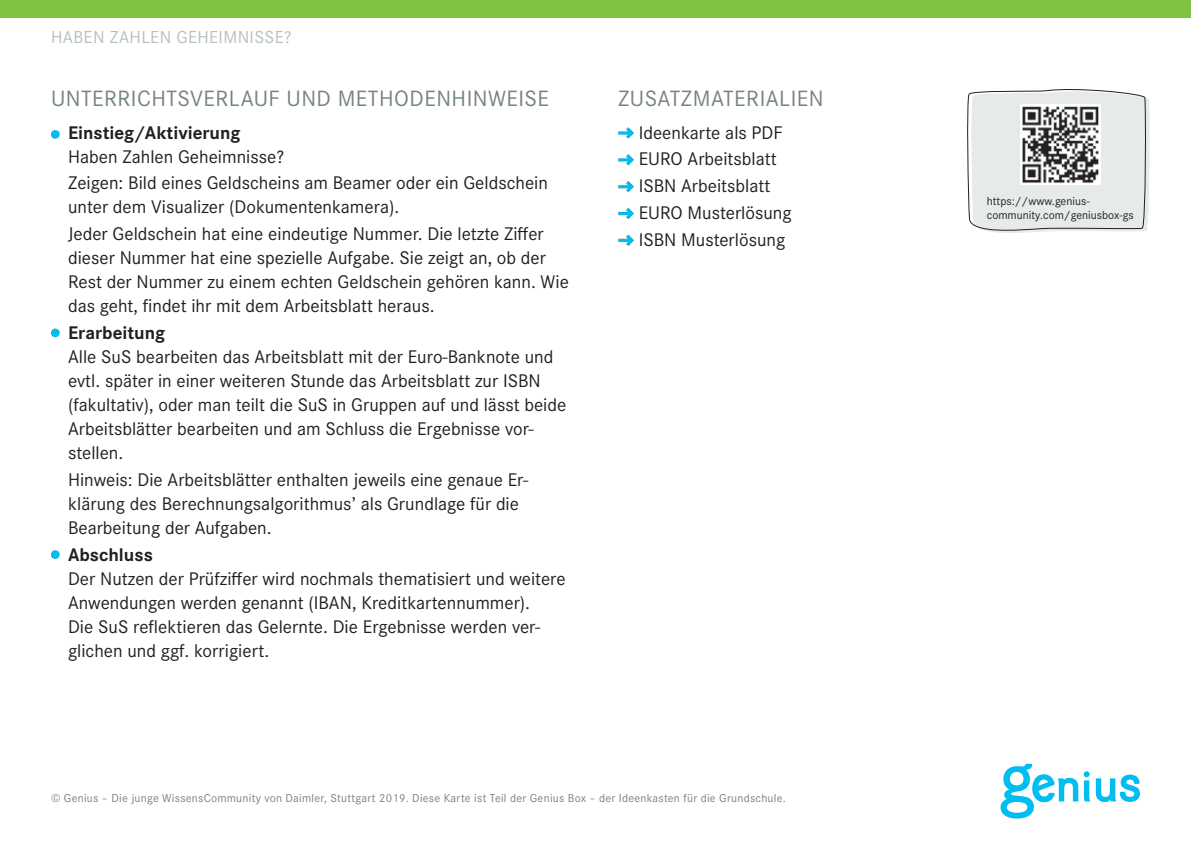
<style>
.page{position:relative;width:1191px;height:842px;background:#fff}
.page>*{position:absolute;margin:0;border:0;box-sizing:border-box;transform-origin:0 0}
.t1{font:23px "Daimler CS Pro";letter-spacing:.02em;color:#778383}
.t2{font:19px/24px "Daimler CS Pro";color:#231f20}
.t3{font:700 19px "Daimler CS Pro";color:#231f20}
.t4{font:18px "Daimler CS Pro";letter-spacing:.02em;color:#b7bfbf}
.t5{font:12px "Daimler CS Pro";letter-spacing:.02em;color:#778383}
.t6{font:12px/14px "Daimler CS Pro";color:#231f20}
</style>
<div class="page">
<div style="left:0;top:0;width:1191px;height:17px;background:#7fc241"></div>
<svg style="left:1000px;top:764px;width:140px;height:54px"></svg>
<svg style="left:51px;top:130px;width:9px;height:9px"></svg>
<svg style="left:51px;top:328px;width:9px;height:9px"></svg>
<svg style="left:51px;top:550px;width:9px;height:9px"></svg>
<svg style="left:618px;top:127px;width:16px;height:12px"></svg>
<svg style="left:618px;top:154px;width:16px;height:11px"></svg>
<svg style="left:618px;top:181px;width:16px;height:11px"></svg>
<svg style="left:618px;top:208px;width:16px;height:11px"></svg>
<svg style="left:618px;top:235px;width:16px;height:11px"></svg>
<svg style="left:967px;top:89px;width:183px;height:144px;background:#d0d2d2"></svg>
<p class="t4" style="left:51px;top:24px;width:242px">HABEN ZAHLEN GEHEIMNISSE?</p>
<p class="t1" style="left:51px;top:82px;width:499px">UNTERRICHTSVERLAUF UND METHODENHINWEISE</p>
<p class="t3" style="left:68px;top:117px;width:174px">Einstieg/Aktivierung</p>
<p class="t2" style="left:68px;top:142px;width:481px;line-height:26.8px">Haben Zahlen Geheimnisse?<br>Zeigen: Bild eines Geldscheins am Beamer oder ein Geldschein</p>
<p class="t2" style="left:68px;top:192px;width:477px;line-height:26.8px">unter dem Visualizer (Dokumentenkamera).<br>Jeder Geldschein hat eine eindeutige Nummer. Die letzte Ziffer</p>
<p class="t2" style="left:68px;top:245px;width:502px">dieser Nummer hat eine spezielle Aufgabe. Sie zeigt an, ob der<br>Rest der Nummer zu einem echten Geldschein gehören kann. Wie das geht, findet ihr mit dem Arbeitsblatt heraus.</p>
<p class="t3" style="left:68px;top:318px;width:99px">Erarbeitung</p>
<p class="t2" style="left:68px;top:343px;width:500px">Alle SuS bearbeiten das Arbeitsblatt mit der Euro-Banknote und evtl. später in einer weiteren Stunde das Arbeitsblatt zur ISBN (fakultativ), oder man teilt die SuS in Gruppen auf und lässt beide Arbeitsblätter bearbeiten und am Schluss die Ergebnisse vor&shy;stellen.</p>
<p class="t2" style="left:68px;top:466px;width:462px">Hinweis: Die Arbeitsblätter enthalten jeweils eine genaue Er&shy;klärung des Berechnungsalgorithmus’ als Grundlage für die<br>Bearbeitung der Aufgaben.</p>
<p class="t3" style="left:68px;top:540px;width:86px">Abschluss</p>
<p class="t2" style="left:68px;top:565px;width:499px">Der Nutzen der Prüfziffer wird nochmals thematisiert und weitere Anwendungen werden genannt (IBAN, Kreditkartennummer).<br>Die SuS reflektieren das Gelernte. Die Ergebnisse werden ver&shy;glichen und ggf. korrigiert.</p>
<p class="t1" style="left:618px;top:82px;width:207px">ZUSATZMATERIALIEN</p>
<p class="t2" style="left:638px;top:118px;width:154px;line-height:26.8px">Ideenkarte als PDF<br>EURO Arbeitsblatt<br>ISBN Arbeitsblatt<br>EURO Musterlösung<br>ISBN Musterlösung</p>
<p class="t5" style="left:51px;top:789px;width:736px">© Genius – Die junge WissensCommunity von Daimler, Stuttgart 2019. Diese Karte ist Teil der Genius Box – der Ideenkasten für die Grundschule.</p>
<p class="t6" style="left:986px;top:193px;width:148px">https://www.genius&shy;community.com/geniusbox-gs</p>
</div>
